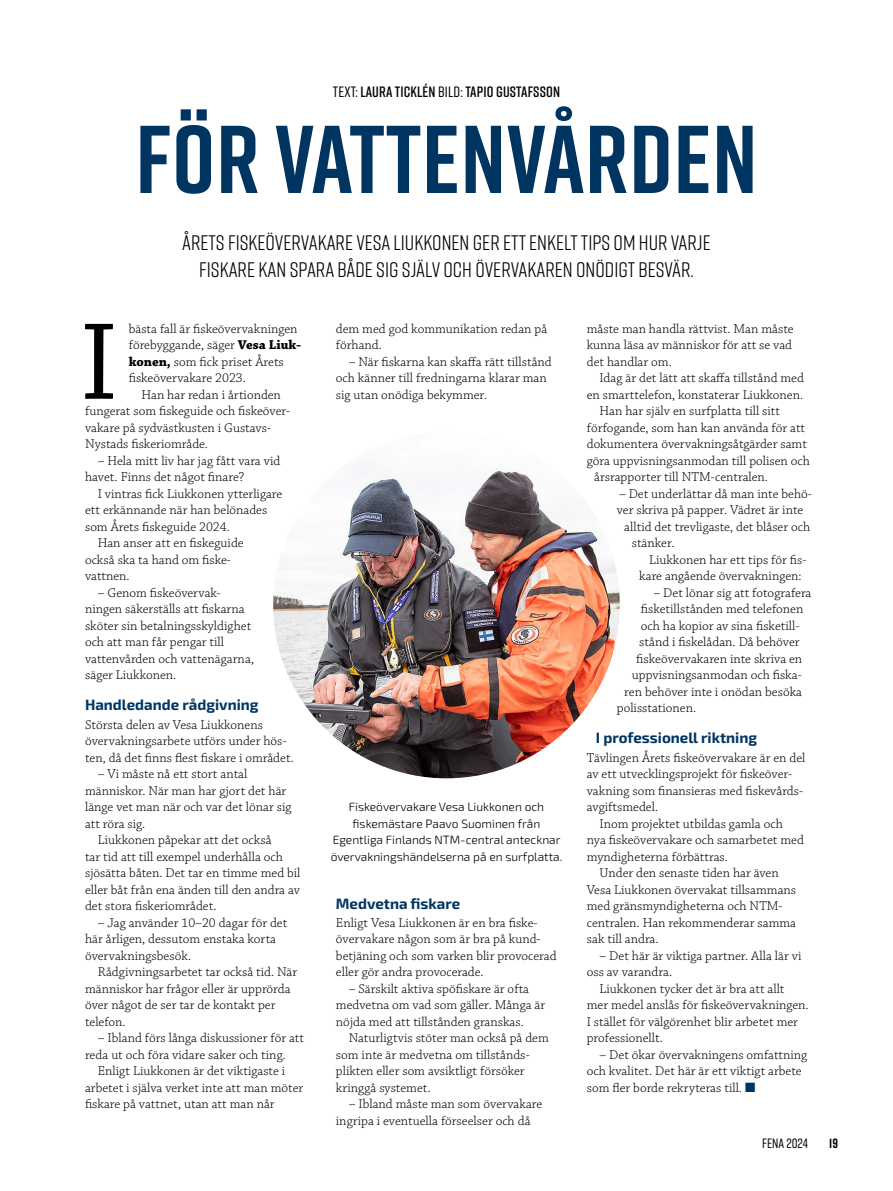
<style>
.page{position:relative;width:893px;height:1191px;background:#fff}
.page>*{position:absolute;margin:0;border:0;box-sizing:border-box;transform-origin:0 0}
.Leipis_1__rivi_ANF{font:115.05px "Chaparral Pro";color:#000}
.Pääotsikko_Good_dog{font:700 96px "Rift";letter-spacing:.01em;color:#003562}
.Ingressi{font:21px/27px "Rift";color:#000;text-align:center}
.Väliotsikko_10_pt__groteski{font:15px "Exo 2";color:#003562}
.Teksti_ja_kuvat{font:600 15px "Rift";letter-spacing:.01em;color:#000}
.Leipis__antikva_9_pt{font:300 13.5px/16.5px "Chaparral Pro";color:#000}
.Leipis_1__rivi{font:300 13.5px/16.5px "Chaparral Pro";color:#000}
.Leipis_1__rivi_ANF-2{font:300 13.5px/16.5px "Chaparral Pro";color:#000}
.t1{font:500 13.5px "Rift";color:#000}
.t2{font:700 13.5px "Rift";color:#000}
.Kuvateksti{font:300 12px/16.5px "Exo 2";color:#000;text-align:center}
.s1{font-weight:500}
.s2{font-weight:700}
.s3{color:#003562}
</style>
<div class="page">
<img style="left:273px;top:432px;width:347px;height:346px;border-radius:173px">
<p class="Teksti_ja_kuvat" style="left:333px;top:81px;width:229px"><span class="s1">TEXT:</span> LAURA TICKLÉN <span class="s1">BILD:</span> TAPIO GUSTAFSSON</p>
<h2 class="Pääotsikko_Good_dog" style="left:136px;top:91px;width:623px">FÖR VATTENVÅRDEN</h2>
<p class="Ingressi" style="left:182px;top:228px;width:530px">ÅRETS FISKEÖVERVAKARE VESA LIUKKONEN GER ETT ENKELT TIPS OM HUR VARJE<br>FISKARE KAN SPARA BÅDE SIG SJÄLV OCH ÖVERVAKAREN ONÖDIGT BESVÄR.</p>
<p class="Leipis_1__rivi_ANF" style="left:80px;top:298px;width:39px">I</p>
<p class="Leipis_1__rivi_ANF-2" style="left:129px;top:321px;width:174px">bästa fall är fiskeövervakningen förebyggande, säger <span class="s2">Vesa Liuk&shy;konen,</span> som fick priset Årets fiskeövervakare 2023.</p>
<p class="Leipis__antikva_9_pt" style="left:85px;top:387px;width:206px;text-indent:56px">Han har redan i årtionden fungerat som fiskeguide och fiskeöver&shy;vakare på sydvästkusten i Gustavs-<br>Nystads fiskeriområde.</p>
<p class="Leipis__antikva_9_pt" style="left:85px;top:453px;width:197px;text-indent:13px">– Hela mitt liv har jag fått vara vid havet. Finns det något finare?</p>
<p class="Leipis__antikva_9_pt" style="left:85px;top:486px;width:199px;text-indent:13px">I vintras fick Liukkonen ytterligare ett erkännande när han belönades som Årets fiskeguide 2024.</p>
<p class="Leipis__antikva_9_pt" style="left:85px;top:535px;width:160px;text-indent:13px">Han anser att en fiskeguide också ska ta hand om fiske&shy;vattnen.</p>
<p class="Leipis__antikva_9_pt" style="left:85px;top:585px;width:171px;text-indent:13px">– Genom fiskeövervak&shy;ningen säkerställs att fiskarna sköter sin betalningsskyldighet och att man får pengar till vattenvården och vattenägarna, säger Liukkonen.</p>
<h3 class="Väliotsikko_10_pt__groteski" style="left:85px;top:694px;width:175px">Handledande rådgivning</h3>
<p class="Leipis_1__rivi" style="left:85px;top:717px;width:210px">Största delen av Vesa Liukkonens övervakningsarbete utförs under hös&shy;ten, då det finns flest fiskare i området.</p>
<p class="Leipis__antikva_9_pt" style="left:85px;top:766px;width:208px;text-indent:13px">– Vi måste nå ett stort antal människor. När man har gjort det här länge vet man när och var det lönar sig att röra sig.</p>
<p class="Leipis__antikva_9_pt" style="left:85px;top:832px;width:217px;text-indent:13px">Liukkonen påpekar att det också<br>tar tid att till exempel underhålla och sjösätta båten. Det tar en timme med bil eller båt från ena änden till den andra av det stora fiskeriområdet.</p>
<p class="Leipis__antikva_9_pt" style="left:85px;top:915px;width:204px;text-indent:13px">– Jag använder 10–20 dagar för det här årligen, dessutom enstaka korta övervakningsbesök.</p>
<p class="Leipis__antikva_9_pt" style="left:85px;top:964px;width:214px;text-indent:13px">Rådgivningsarbetet tar också tid. När människor har frågor eller är upprörda över något de ser tar de kontakt per telefon.</p>
<p class="Leipis__antikva_9_pt" style="left:85px;top:1030px;width:220px;text-indent:13px">– Ibland förs långa diskussioner för att reda ut och föra vidare saker och ting.</p>
<p class="Leipis__antikva_9_pt" style="left:85px;top:1063px;width:220px;text-indent:13px">Enligt Liukkonen är det viktigaste i arbetet i själva verket inte att man möter fiskare på vattnet, utan att man når</p>
<p class="Leipis__antikva_9_pt" style="left:336px;top:321px;width:213px">dem med god kommunikation redan på förhand.</p>
<p class="Leipis__antikva_9_pt" style="left:336px;top:354px;width:217px;text-indent:13px">– När fiskarna kan skaffa rätt tillstånd och känner till fredningarna klarar man sig utan onödiga bekymmer.</p>
<p class="Kuvateksti" style="left:331px;top:798px;width:233px">Fiskeövervakare Vesa Liukkonen och fiskemästare Paavo Suominen från Egentliga Finlands NTM-central antecknar övervakningshändelserna på en surfplatta.</p>
<h3 class="Väliotsikko_10_pt__groteski" style="left:336px;top:893px;width:126px">Medvetna fiskare</h3>
<p class="Leipis_1__rivi" style="left:336px;top:915px;width:222px">Enligt Vesa Liukkonen är en bra fiske&shy;övervakare någon som är bra på kund&shy;betjäning och som varken blir provocerad eller gör andra provocerade.</p>
<p class="Leipis__antikva_9_pt" style="left:336px;top:981px;width:211px;text-indent:13px">– Särskilt aktiva spöfiskare är ofta medvetna om vad som gäller. Många är nöjda med att tillstånden granskas.</p>
<p class="Leipis__antikva_9_pt" style="left:336px;top:1030px;width:214px;text-indent:13px">Naturligtvis stöter man också på dem som inte är medvetna om tillstånds&shy;plikten eller som avsiktligt försöker kringgå systemet.</p>
<p class="Leipis__antikva_9_pt" style="left:336px;top:1096px;width:208px;text-indent:13px">– Ibland måste man som övervakare ingripa i eventuella förseelser och då</p>
<p class="Leipis__antikva_9_pt" style="left:587px;top:321px;width:208px;text-align:justify">måste man handla rättvist. Man måste kunna läsa av människor för att se vad det handlar om.</p>
<p class="Leipis__antikva_9_pt" style="left:587px;top:370px;width:219px;text-align:right">Idag är det lätt att skaffa tillstånd med en smarttelefon, konstaterar Liukkonen.</p>
<p class="Leipis__antikva_9_pt" style="left:600px;top:403px;width:182px">Han har själv en surfplatta till sitt</p>
<p class="Leipis__antikva_9_pt" style="left:587px;top:420px;width:220px">förfogande, som han kan använda för att</p>
<p class="Leipis__antikva_9_pt" style="left:587px;top:436px;width:222px">dokumentera övervakningsåtgärder samt</p>
<p class="Leipis__antikva_9_pt" style="left:587px;top:453px;width:225px">göra uppvisningsanmodan till polisen och</p>
<p class="Leipis__antikva_9_pt" style="left:594px;top:469px;width:175px">årsrapporter till NTM-centralen.</p>
<p class="Leipis__antikva_9_pt" style="left:619px;top:486px;width:194px">– Det underlättar då man inte behö-</p>
<p class="Leipis__antikva_9_pt" style="left:617px;top:502px;width:188px">ver skriva på papper. Vädret är inte</p>
<p class="Leipis__antikva_9_pt" style="left:624px;top:519px;width:187px">alltid det trevligaste, det blåser och</p>
<p class="Leipis__antikva_9_pt" style="left:632px;top:535px;width:44px">stänker.</p>
<p class="Leipis__antikva_9_pt" style="left:639px;top:552px;width:169px;text-indent:10px">Liukkonen har ett tips för fis&shy;kare angående övervakningen:</p>
<p class="Leipis__antikva_9_pt" style="left:654px;top:585px;width:159px">– Det lönar sig att fotografera</p>
<p class="Leipis__antikva_9_pt" style="left:641px;top:601px;width:164px">fisketillstånden med telefonen</p>
<p class="Leipis__antikva_9_pt" style="left:641px;top:618px;width:160px">och ha kopior av sina fisketill-</p>
<p class="Leipis__antikva_9_pt" style="left:639px;top:634px;width:162px">stånd i fiskelådan. Då behöver</p>
<p class="Leipis__antikva_9_pt" style="left:636px;top:651px;width:167px">fiskeövervakaren inte skriva en</p>
<p class="Leipis__antikva_9_pt" style="left:632px;top:667px;width:171px">uppvisningsanmodan och fiska-</p>
<p class="Leipis__antikva_9_pt" style="left:624px;top:684px;width:179px">ren behöver inte i onödan besöka</p>
<p class="Leipis__antikva_9_pt" style="left:617px;top:700px;width:81px">polisstationen.</p>
<h3 class="Väliotsikko_10_pt__groteski" style="left:596px;top:727px;width:163px">I professionell riktning</h3>
<p class="Leipis_1__rivi" style="left:587px;top:750px;width:220px">Tävlingen Årets fiskeövervakare är en del av ett utvecklingsprojekt för fiskeöver&shy;vakning som finansieras med fiskevårds&shy;avgiftsmedel.</p>
<p class="Leipis__antikva_9_pt" style="left:587px;top:816px;width:219px;text-indent:13px">Inom projektet utbildas gamla och nya fiskeövervakare och samarbetet med myndigheterna förbättras.</p>
<p class="Leipis__antikva_9_pt" style="left:587px;top:865px;width:211px;text-indent:13px">Under den senaste tiden har även<br>Vesa Liukkonen övervakat tillsammans med gränsmyndigheterna och NTM&shy;centralen. Han rekommenderar samma sak till andra.</p>
<p class="Leipis__antikva_9_pt" style="left:587px;top:948px;width:216px;text-indent:13px">– Det här är viktiga partner. Alla lär vi oss av varandra.</p>
<p class="Leipis__antikva_9_pt" style="left:587px;top:981px;width:223px;text-indent:13px">Liukkonen tycker det är bra att allt mer medel anslås för fiskeövervakningen.<br>I stället för välgörenhet blir arbetet mer professionellt.</p>
<p class="Leipis__antikva_9_pt" style="left:587px;top:1047px;width:222px;text-indent:13px">– Det ökar övervakningens omfattning och kvalitet. Det här är ett viktigt arbete som fler borde rekryteras till. <span class="s3">■</span></p>
<p class="t1" style="left:762px;top:1134px;width:47px">FENA 2024</p>
<p class="t2" style="left:829px;top:1134px;width:10px">19</p>
</div>
